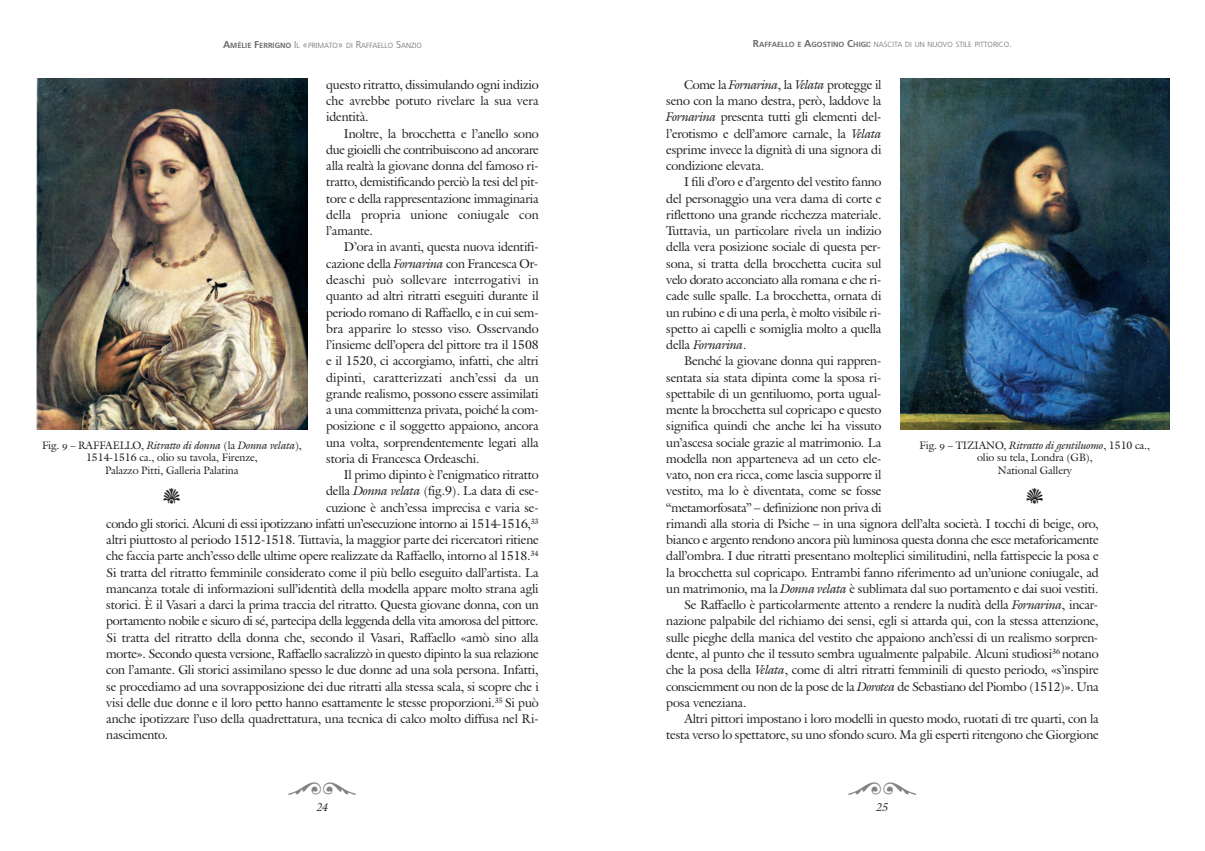
<style>
.page{position:relative;width:1205px;height:851px;background:#fff}
.page>*{position:absolute;margin:0;border:0;box-sizing:border-box;transform-origin:0 0}
.t1{font:12.5px/16.2px "Galliard IT Cby BT";letter-spacing:-.01em;color:#231f20;text-align:justify}
.t2{font:italic 11.25px "Galliard IT Cby BT";color:#231f20}
.t3{font:10.62px/12.5px "Galliard ITC Rm CC";color:#231f20;text-align:center}
.t4{font:10.62px "Galliard ITC It CC";color:#231f20}
.t5{font:300 7.5px "Frutiger";color:#6c6d70}
.s1{font-weight:700;font-size:10px}
.s2{font-weight:700}
.s3{font-size:10px}
.s4{font-style:italic}
.s5{font-family:"Galliard ITC Rm O Sty CC"}
.s6{font-family:"Galliard ITC Rm CC"}
</style>
<div class="page">
<img style="left:36px;top:78px;width:271px;height:351px">
<img style="left:900px;top:78px;width:269px;height:351px">
<p class="t5" style="left:223px;top:42px;width:200px"><span class="s1">A</span><span class="s2">MÉLIE</span> <span class="s1">F</span><span class="s2">ERRIGNO</span> <span class="s3">I</span>L <span class="s3">«</span>PRIMATO<span class="s3">»</span> DI <span class="s3">R</span>AFFAELLO <span class="s3">S</span>ANZIO</p>
<p class="t5" style="left:753px;top:42px;width:261px"><span class="s1">R</span><span class="s2">AFFAELLO E</span> <span class="s1">A</span><span class="s2">GOSTINO</span> <span class="s1">C</span><span class="s2">HIGI</span><span class="s1">:</span> NASCITA DI UN NUOVO STILE PITTORICO<span class="s3">.</span></p>
<p class="t1" style="left:326px;top:78px;width:214px">questo ritratto, dissimulando ogni indizio che avrebbe potuto rivelare la sua vera identità.</p>
<p class="t1" style="left:326px;top:127px;width:214px;text-indent:18px">Inoltre, la brocchetta e l’anello sono due gioielli che contribuiscono ad ancorare alla realtà la giovane donna del famoso ri&shy;tratto, demistificando perciò la tesi del pit&shy;tore e della rappresentazione immaginaria della propria unione coniugale con l’amante.</p>
<p class="t1" style="left:326px;top:240px;width:214px;text-indent:18px">D’ora in avanti, questa nuova identifi&shy;cazione della <span class="s4">Fornarina</span> con Francesca Or&shy;deaschi può sollevare interrogativi in quanto ad altri ritratti eseguiti durante il periodo romano di Raffaello, e in cui sem&shy;bra apparire lo stesso viso. Osservando l’insieme dell’opera del pittore tra il 1508 e il 1520, ci accorgiamo, infatti, che altri dipinti, caratterizzati anch’essi da un grande realismo, possono essere assimilati a una committenza privata, poiché la com&shy;posizione e il soggetto appaiono, ancora una volta, sorprendentemente legati alla storia di Francesca Ordeaschi.</p>
<p class="t1" style="left:344px;top:468px;width:196px">Il primo dipinto è l’enigmatico ritratto</p>
<p class="t1" style="left:326px;top:484px;width:214px">della <span class="s4">Donna velata</span> (fig.9). La data di ese-</p>
<p class="t1" style="left:326px;top:500px;width:214px">cuzione è anch’essa imprecisa e varia se-</p>
<p class="t1" style="left:106px;top:517px;width:434px">condo gli storici. Alcuni di essi ipotizzano infatti un’esecuzione intorno ai 1514-1516,<sup>33</sup></p>
<p class="t1" style="left:106px;top:533px;width:434px">altri piuttosto al periodo 1512-1518. Tuttavia, la maggior parte dei ricercatori ritiene</p>
<p class="t1" style="left:106px;top:549px;width:434px">che faccia parte anch’esso delle ultime opere realizzate da Raffaello, intorno al 1518.<sup>34</sup></p>
<p class="t1" style="left:106px;top:565px;width:434px">Si tratta del ritratto femminile considerato come il più bello eseguito dall’artista. La</p>
<p class="t1" style="left:106px;top:582px;width:434px">mancanza totale di informazioni sull’identità della modella appare molto strana agli</p>
<p class="t1" style="left:106px;top:598px;width:434px">storici. È il Vasari a darci la prima traccia del ritratto. Questa giovane donna, con un</p>
<p class="t1" style="left:106px;top:614px;width:434px">portamento nobile e sicuro di sé, partecipa della leggenda della vita amorosa del pittore.</p>
<p class="t1" style="left:106px;top:630px;width:434px">Si tratta del ritratto della donna che, secondo il Vasari, Raffaello «amò sino alla</p>
<p class="t1" style="left:106px;top:647px;width:434px">morte». Secondo questa versione, Raffaello sacralizzò in questo dipinto la sua relazione</p>
<p class="t1" style="left:106px;top:663px;width:434px">con l’amante. Gli storici assimilano spesso le due donne ad una sola persona. Infatti,</p>
<p class="t1" style="left:106px;top:679px;width:434px">se procediamo ad una sovrapposizione dei due ritratti alla stessa scala, si scopre che i</p>
<p class="t1" style="left:106px;top:695px;width:434px">visi delle due donne e il loro petto hanno esattamente le stesse proporzioni.<sup>35</sup> Si può</p>
<p class="t1" style="left:106px;top:712px;width:434px">anche ipotizzare l’uso della quadrettatura, una tecnica di calco molto diffusa nel Ri-</p>
<p class="t1" style="left:106px;top:728px;width:63px">nascimento.</p>
<p class="t4" style="left:42px;top:441px;width:261px"><span class="s5">Fig. 9 –</span> <span class="s6">RAFFAELLO,</span> Ritratto di donna <span class="s6">(la</span> Donna velata<span class="s6">),</span></p>
<p class="t3" style="left:86px;top:452px;width:173px">1514-1516 ca., olio su tavola, Firenze,<br>Palazzo Pitti, Galleria Palatina</p>
<p class="t1" style="left:666px;top:78px;width:217px;text-indent:18px">Come la <span class="s4">Fornarina</span>, la <span class="s4">Velata</span> protegge il seno con la mano destra, però, laddove la <span class="s4">Fornarina</span> presenta tutti gli elementi del&shy;l’erotismo e dell’amore carnale, la <span class="s4">Velata </span>esprime invece la dignità di una signora di condizione elevata.</p>
<p class="t1" style="left:666px;top:175px;width:217px;text-indent:18px">I fili d’oro e d’argento del vestito fanno del personaggio una vera dama di corte e riflettono una grande ricchezza materiale.<br>Tuttavia, un particolare rivela un indizio della vera posizione sociale di questa per&shy;sona, si tratta della brocchetta cucita sul velo dorato acconciato alla romana e che ri&shy;cade sulle spalle. La brocchetta, ornata di un rubino e di una perla, è molto visibile ri&shy;spetto ai capelli e somiglia molto a quella della <span class="s4">Fornarina</span>.</p>
<p class="t1" style="left:684px;top:354px;width:199px">Benché la giovane donna qui rappren-</p>
<p class="t1" style="left:666px;top:370px;width:216px">sentata sia stata dipinta come la sposa ri-</p>
<p class="t1" style="left:666px;top:387px;width:217px">spettabile di un gentiluomo, porta ugual-</p>
<p class="t1" style="left:666px;top:403px;width:217px">mente la brocchetta sul copricapo e questo</p>
<p class="t1" style="left:666px;top:419px;width:217px">significa quindi che anche lei ha vissuto</p>
<p class="t1" style="left:666px;top:435px;width:217px">un’ascesa sociale grazie al matrimonio. La</p>
<p class="t1" style="left:666px;top:452px;width:216px">modella non apparteneva ad un ceto ele-</p>
<p class="t1" style="left:666px;top:468px;width:217px">vato, non era ricca, come lascia supporre il</p>
<p class="t1" style="left:666px;top:484px;width:217px">vestito, ma lo è diventata, come se fosse</p>
<p class="t1" style="left:666px;top:500px;width:217px">“metamorfosata” – definizione non priva di</p>
<p class="t1" style="left:666px;top:517px;width:434px">rimandi alla storia di Psiche – in una signora dell’alta società. I tocchi di beige, oro,</p>
<p class="t1" style="left:666px;top:533px;width:434px">bianco e argento rendono ancora più luminosa questa donna che esce metaforicamente</p>
<p class="t1" style="left:666px;top:549px;width:434px">dall’ombra. I due ritratti presentano molteplici similitudini, nella fattispecie la posa e</p>
<p class="t1" style="left:666px;top:565px;width:434px">la brocchetta sul copricapo. Entrambi fanno riferimento ad un’unione coniugale, ad</p>
<p class="t1" style="left:666px;top:582px;width:434px">un matrimonio, ma la <span class="s4">Donna velata</span> è sublimata dal suo portamento e dai suoi vestiti.</p>
<p class="t1" style="left:684px;top:598px;width:415px">Se Raffaello è particolarmente attento a rendere la nudità della <span class="s4">Fornarina</span>, incar-</p>
<p class="t1" style="left:666px;top:614px;width:434px">nazione palpabile del richiamo dei sensi, egli si attarda qui, con la stessa attenzione,</p>
<p class="t1" style="left:666px;top:630px;width:433px">sulle pieghe della manica del vestito che appaiono anch’essi di un realismo sorpren-</p>
<p class="t1" style="left:666px;top:647px;width:434px">dente, al punto che il tessuto sembra ugualmente palpabile. Alcuni studiosi<sup>36</sup> notano</p>
<p class="t1" style="left:666px;top:663px;width:434px">che la posa della <span class="s4">Velata</span>, come di altri ritratti femminili di questo periodo, «s’inspire</p>
<p class="t1" style="left:666px;top:679px;width:434px">consciemment ou non de la pose de la <span class="s4">Dorotea</span> de Sebastiano del Piombo (1512)». Una</p>
<p class="t1" style="left:666px;top:695px;width:82px">posa veneziana.</p>
<p class="t1" style="left:684px;top:712px;width:416px">Altri pittori impostano i loro modelli in questo modo, ruotati di tre quarti, con la</p>
<p class="t1" style="left:666px;top:728px;width:434px">testa verso lo spettatore, su uno sfondo scuro. Ma gli esperti ritengono che Giorgione</p>
<p class="t4" style="left:919px;top:441px;width:232px"><span class="s5">Fig. 9 –</span> <span class="s6">TIZIANO,</span> Ritratto di gentiluomo<span class="s6">, 1510 ca.,</span></p>
<p class="t3" style="left:977px;top:452px;width:117px">olio su tela, Londra (GB),<br>National Gallery</p>
<p class="t2" style="left:317px;top:802px;width:13px">24</p>
<p class="t2" style="left:876px;top:802px;width:13px">25</p>
</div>
